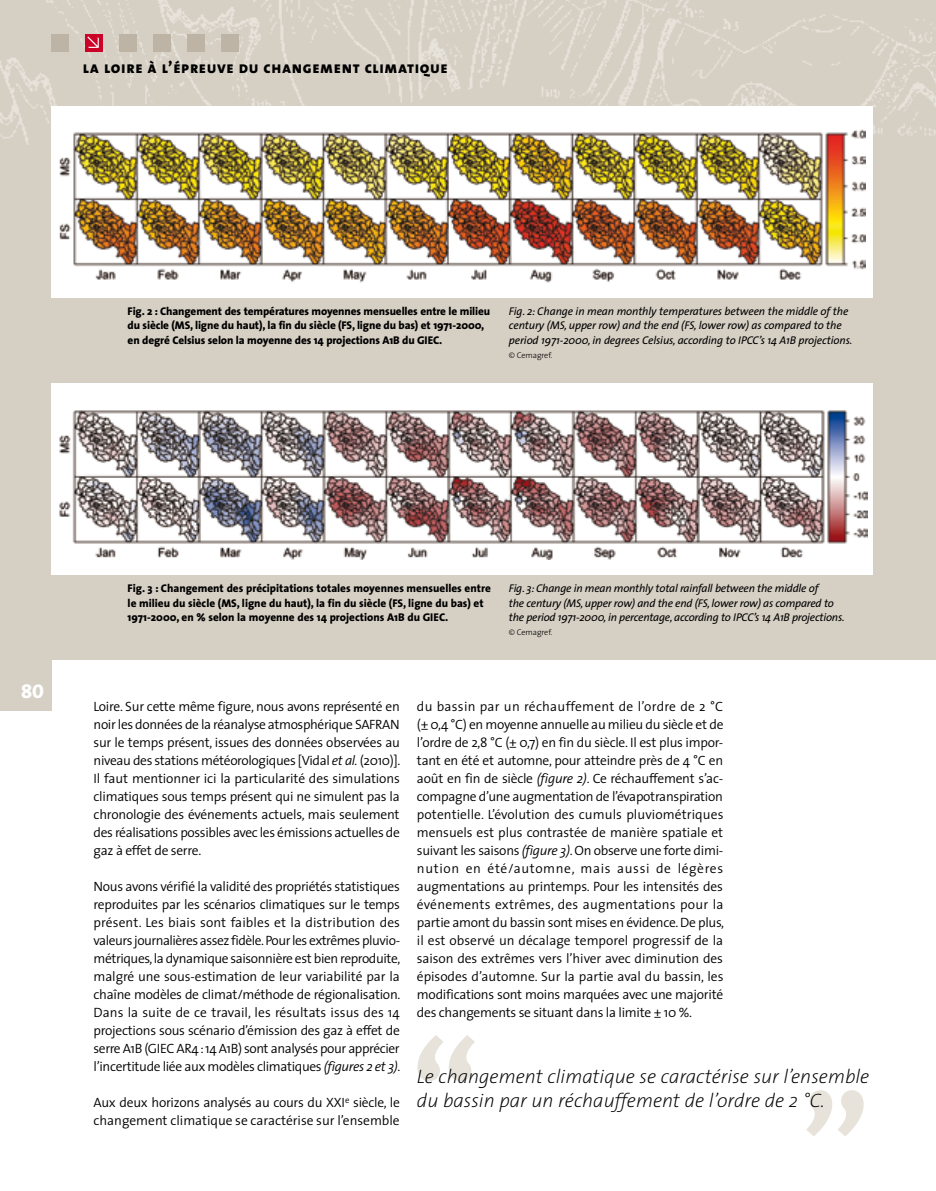
<style>
.page{position:relative;width:936px;height:1191px;background:#fff}
.page>*{position:absolute;margin:0;border:0;box-sizing:border-box;transform-origin:0 0}
.t1{font:19.95px "The Sans Extra Bold Caps";color:#fff}
.t2{font:italic 200 19.5px/24px "The Sans";color:#000}
.t3{font:16.5px "The Sans Extra Bold Caps";letter-spacing:.04em;color:#000;scale:.95 1}
.t4{font:300 13.5px/18px "The Sans";letter-spacing:-.02em;color:#000;text-align:justify}
.t5{font:italic 11.25px/14.2px "The Sans";letter-spacing:-.02em;color:#000}
.t6{font:800 11.25px/14.2px "The Sans";letter-spacing:-.01em;color:#000}
.t7{font:300 8.25px "The Sans";letter-spacing:-.01em;color:#000}
.s1{font-style:italic}
</style>
<div class="page">
<div style="left:0;top:0;width:935px;height:659px;background:#d6cfc4"></div>
<div style="left:0;top:499px;width:51px;height:211px;background:#d6cfc4"></div>
<img style="left:0;top:0;width:935px;height:145px">
<div style="left:119px;top:34px;width:17px;height:17px;background:#beb4a6"></div>
<div style="left:51px;top:34px;width:17px;height:17px;background:#beb4a6"></div>
<svg style="left:83px;top:32px;width:21px;height:21px"></svg>
<div style="left:153px;top:34px;width:17px;height:17px;background:#beb4a6"></div>
<div style="left:187px;top:34px;width:17px;height:17px;background:#beb4a6"></div>
<div style="left:221px;top:34px;width:17px;height:17px;background:#beb4a6"></div>
<div style="left:51px;top:106px;width:821px;height:192px;background:#fff"></div>
<img style="left:59px;top:129px;width:806px;height:154px">
<div style="left:51px;top:383px;width:821px;height:191px;background:#fff"></div>
<img style="left:59px;top:410px;width:808px;height:149px">
<svg style="left:417px;top:1035px;width:58px;height:46px"></svg>
<svg style="left:806px;top:1090px;width:58px;height:46px"></svg>
<p class="t3" style="left:83px;top:54px;width:385px">la loire à l’épreuve du changement climatique</p>
<p class="t6" style="left:128px;top:304px;width:364px">Fig. 2 : Changement des températures moyennes mensuelles entre le milieu du siècle (MS, ligne du haut), la fin du siècle (FS, ligne du bas) et 1971-2000, en degré Celsius selon la moyenne des 14 projections A1B du GIEC.</p>
<p class="t5" style="left:509px;top:304px;width:345px">Fig. 2: Change in mean monthly temperatures between the middle of the century (MS, upper row) and the end (FS, lower row) as compared to the period 1971-2000, in degrees Celsius, according to IPCC’s 14 A1B projections.</p>
<p class="t7" style="left:509px;top:348px;width:45px">© Cemagref.</p>
<h1 class="t1" style="left:21px;top:674px;width:24px">80</h1>
<p class="t6" style="left:128px;top:581px;width:364px">Fig. 3 : Changement des précipitations totales moyennes mensuelles entre le milieu du siècle (MS, ligne du haut), la fin du siècle (FS, ligne du bas) et<br>1971-2000, en % selon la moyenne des 14 projections A1B du GIEC.</p>
<p class="t5" style="left:509px;top:581px;width:337px">Fig. 3: Change in mean monthly total rainfall between the middle of<br>the century (MS, upper row) and the end (FS, lower row) as compared to the period 1971-2000, in percentage, according to IPCC’s 14 A1B projections.</p>
<p class="t7" style="left:509px;top:625px;width:45px">© Cemagref.</p>
<p class="t4" style="left:94px;top:697px;width:308px">Loire. Sur cette même figure, nous avons représenté en noir les données de la réanalyse atmosphérique SAFRAN sur le temps présent, issues des données observées au niveau des stations météorologiques [Vidal <span class="s1">et al.</span> (2010)].<br>Il faut mentionner ici la particularité des simulations climatiques sous temps présent qui ne simulent pas la chronologie des événements actuels, mais seulement des réalisations possibles avec les émissions actuelles de gaz à effet de serre.</p>
<p class="t4" style="left:94px;top:877px;width:308px">Nous avons vérifié la validité des propriétés statistiques reproduites par les scénarios climatiques sur le temps présent. Les biais sont faibles et la distribution des valeurs journalières assez fidèle. Pour les extrêmes pluvio&shy;métriques, la dynamique saisonnière est bien reproduite, malgré une sous-estimation de leur variabilité par la chaîne modèles de climat/méthode de régionalisation.<br>Dans la suite de ce travail, les résultats issus des 14 projections sous scénario d’émission des gaz à effet de serre A1B (GIEC AR4 : 14 A1B) sont analysés pour apprécier l’incertitude liée aux modèles climatiques <span class="s1">(figures 2 et 3)</span>.</p>
<p class="t4" style="left:94px;top:1093px;width:308px">Aux deux horizons analysés au cours du XXI<sup>e</sup> siècle, le changement climatique se caractérise sur l’ensemble</p>
<p class="t4" style="left:417px;top:697px;width:309px">du bassin par un réchauffement de l’ordre de 2 °C (± 0,4 °C) en moyenne annuelle au milieu du siècle et de l’ordre de 2,8 °C (± 0,7) en fin du siècle. Il est plus impor&shy;tant en été et automne, pour atteindre près de 4 °C en août en fin de siècle <span class="s1">(figure 2)</span>. Ce réchauffement s’ac&shy;compagne d’une augmentation de l’évapotranspiration potentielle. L’évolution des cumuls pluviométriques mensuels est plus contrastée de manière spatiale et suivant les saisons <span class="s1">(figure 3)</span>. On observe une forte dimi&shy;nution en été/automne, mais aussi de légères augmentations au printemps. Pour les intensités des événements extrêmes, des augmentations pour la partie amont du bassin sont mises en évidence. De plus, il est observé un décalage temporel progressif de la saison des extrêmes vers l’hiver avec diminution des épisodes d’automne. Sur la partie aval du bassin, les modifications sont moins marquées avec une majorité des changements se situant dans la limite ± 10 %.</p>
<h2 class="t2" style="left:417px;top:1063px;width:454px">Le changement climatique se caractérise sur l’ensemble du bassin par un réchauffement de l’ordre de 2 °C.</h2>
</div>
